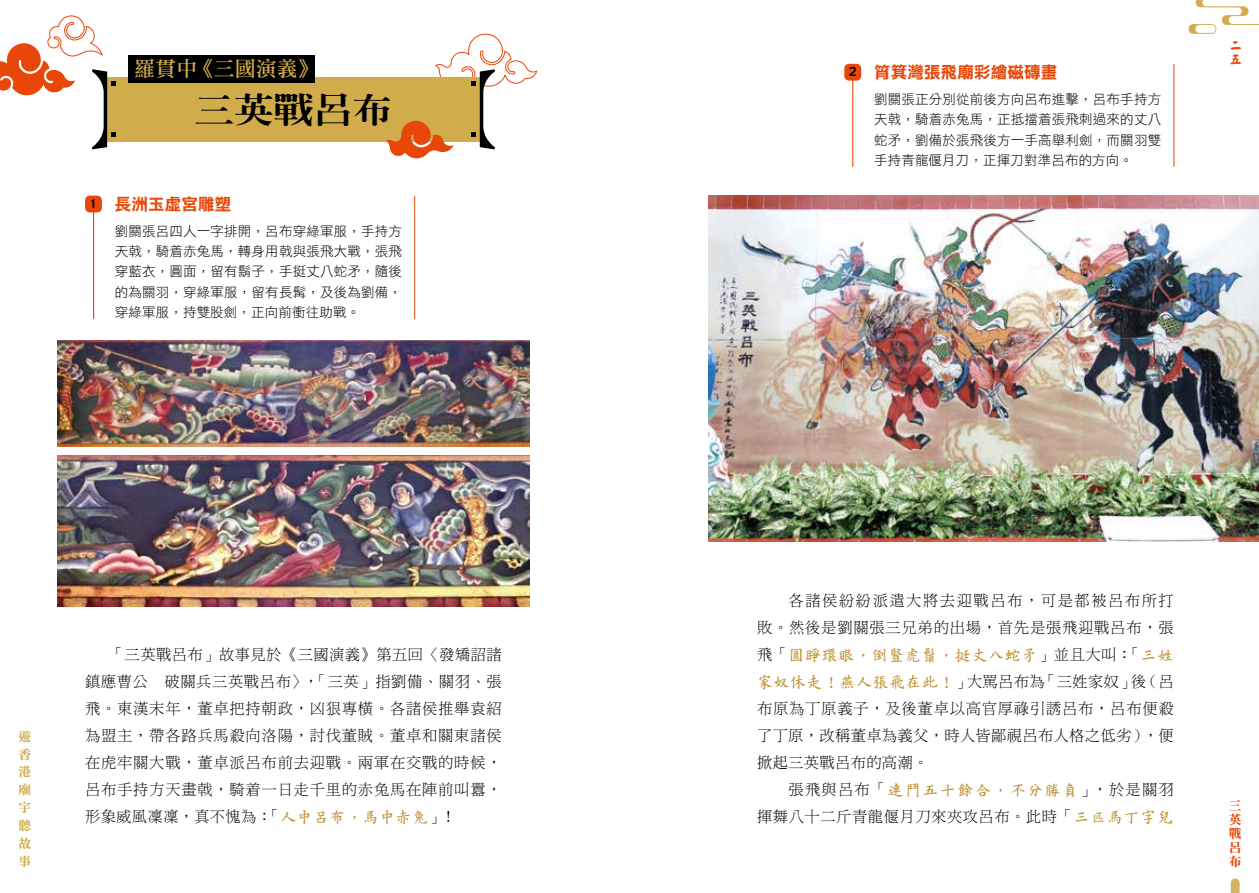
<style>
.page{position:relative;width:1259px;height:893px;background:#fff}
.page>*{position:absolute;margin:0;border:0;box-sizing:border-box;transform-origin:0 0}
.t1{font:800 34.5px "Han Wang Ming";letter-spacing:-.025em;color:#000;scale:1.18 1}
.t2{font:21px "DF Li Song HK W5";color:#d1ac4a}
.t3{font:16.5px "DFO Yang Xun HK W5";letter-spacing:.01em;color:#bf9234}
.t4{font:16.5px "DF Li Hei HK W7";letter-spacing:.01em;color:#e94709}
.t5{font:15.3px/27.2px "DF Ming HK W3";letter-spacing:.05em;color:#000;text-align:justify}
.t6{font:15.3px/27px "DF Ming HK W3";letter-spacing:.1em;color:#000;text-align:right}
.t7{font:13.5px/20.2px "DF Li Hei HK W3";letter-spacing:.015em;color:#000;text-align:justify}
.t8{font:12.75px/17.9px "DF Li Song HK W7";color:#d1ac4a;text-align:justify}
.t9{font:12.75px/14px "DF Li Song HK W7";color:#e94709;text-align:justify}
.t10{font:700 12.75px/14.1px "C Ngan Kai HK";color:#e94709}
.s1{font-family:"Insignia LT Std";font-size:14.25px;color:#000}
.s2{font-family:"DFO Yang Xun HK W5";font-size:16.5px;color:#bf9234}
.s3{font-family:"DF Ming HK W3";font-size:15.3px;color:#000}
</style>
<div class="page">
<div style="left:1189px;top:25px;width:21px;height:8px;background:#d1ac4a;border-radius:4px"></div>
<div style="left:1188px;top:24px;width:22px;height:10px;border:1px solid #d6b466;border-radius:4px"></div>
<svg style="left:1195px;top:0;width:64px;height:25px"></svg>
<div style="left:1195px;top:25px;width:21px;height:8px;background:#fff;border-radius:4px"></div>
<div style="left:1194px;top:24px;width:22px;height:10px;border:1px solid #d6b466;border-radius:4px"></div>
<svg style="left:1230px;top:878px;width:9px;height:15px"></svg>
<hr style="left:852px;top:64px;width:1px;height:103px;background:#e94709">
<hr style="left:1173px;top:64px;width:1px;height:103px;background:#e94709">
<div style="left:844px;top:64px;width:17px;height:17px;background:#e94709;border-radius:5px"></div>
<img style="left:708px;top:196px;width:551px;height:345px">
<div style="left:107px;top:77px;width:373px;height:65px;background:#d1ac4a"></div>
<svg style="left:386px;top:34px;width:151px;height:124px"></svg>
<div style="left:128px;top:55px;width:187px;height:27px;background:#000"></div>
<svg style="left:0;top:15px;width:116px;height:134px"></svg>
<img style="left:57px;top:455px;width:473px;height:151px">
<hr style="left:93px;top:196px;width:1px;height:123px;background:#e94709">
<hr style="left:414px;top:196px;width:1px;height:123px;background:#e94709">
<div style="left:85px;top:196px;width:17px;height:16px;background:#e94709;border-radius:5px"></div>
<img style="left:57px;top:340px;width:473px;height:107px">
<h2 class="t2" style="left:134px;top:57px;width:186px">羅貫中《三國演義》</h2>
<h1 class="t1" style="left:194px;top:92px;width:170px">三英戰呂布</h1>
<p class="t4" style="left:91px;top:195px;width:142px"><span class="s1">1</span> 長洲玉虛宮雕塑</p>
<p class="t7" style="left:115px;top:221px;width:289px">劉關張呂四人一字排開，呂布穿綠軍服，手持方天戟，騎着赤兔馬，轉身用戟與張飛大戰，張飛穿藍衣，圓面，留有鬍子，手挺丈八蛇矛，隨後的為關羽，穿綠軍服，留有長髯，及後為劉備，穿綠軍服，持雙股劍，正向前衝往助戰。</p>
<p class="t8" style="left:18px;top:727px;width:14px">遊香港廟宇聽故事</p>
<p class="t5" style="left:85px;top:640px;width:418px;text-indent:24px">「三英戰呂布」故事見於《三國演義》第五回〈發矯詔諸鎮應曹公 破關兵三英戰呂布〉，「三英」指劉備、關羽、張飛。東漢末年，董卓把持朝政，凶狠專橫。各諸侯推舉袁紹為盟主，帶各路兵馬殺向洛陽，討伐董賊。董卓和關東諸侯在虎牢關大戰，董卓派呂布前去迎戰。兩軍在交戰的時候，呂布手持方天畫戟，騎着一日走千里的赤兔馬在陣前叫囂，形象威風凜凜，真不愧為：「<span class="s2">人中呂布，馬中赤兔</span>」！</p>
<p class="t4" style="left:848px;top:63px;width:210px"><span class="s1">2</span> 筲箕灣張飛廟彩繪磁磚畫</p>
<p class="t7" style="left:874px;top:89px;width:289px">劉關張正分別從前後方向呂布進擊，呂布手持方天戟，騎着赤兔馬，正抵擋着張飛刺過來的丈八蛇矛，劉備於張飛後方一手高舉利劍，而關羽雙手持青龍偃月刀，正揮刀對準呂布的方向。</p>
<p class="t10" style="left:1229px;top:38px;width:13px">二五</p>
<p class="t6" style="left:757px;top:586px;width:418px">各諸侯紛紛派遣大將去迎戰呂布，可是都被呂布所打<br>敗。然後是劉關張三兄弟的出場，首先是張飛迎戰呂布，張</p>
<p class="t3" style="left:757px;top:646px;width:418px"><span class="s3">飛「</span>圓睜環眼，倒豎虎鬚，挺丈八蛇矛<span class="s3">」並且大叫：「</span>三姓</p>
<p class="t5" style="left:757px;top:668px;width:418px"><span class="s2">家奴休走！燕人張飛在此！</span>」大罵呂布為「三姓家奴」後（呂布原為丁原義子，及後董卓以高官厚祿引誘呂布，呂布便殺了丁原，改稱董卓為義父，時人皆鄙視呂布人格之低劣），便掀起三英戰呂布的高潮。</p>
<p class="t5" style="left:757px;top:776px;width:418px;text-align:right">張飛與呂布「<span class="s2">連鬥五十餘合，不分勝負</span>」，於是關羽<br>揮舞八十二斤青龍偃月刀來夾攻呂布。此時「<span class="s2">三匹馬丁字兒</span></p>
<p class="t9" style="left:1228px;top:798px;width:14px">三英戰呂布</p>
</div>
